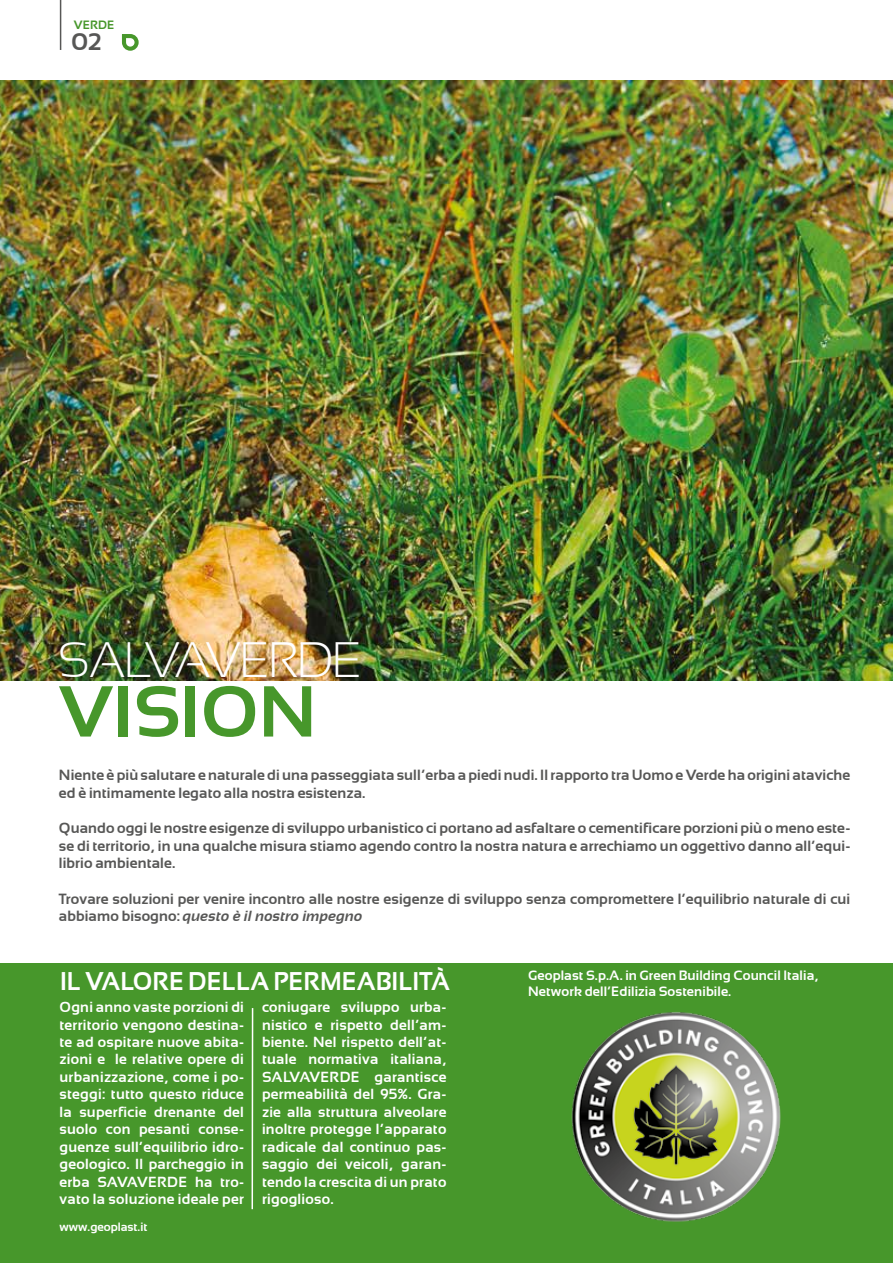
<style>
.page{position:relative;width:893px;height:1263px;background:#fff}
.page>*{position:absolute;margin:0;border:0;box-sizing:border-box;transform-origin:0 0}
.t1{font:700 72px "Sansation";color:#47972b}
.t2{font:300 49.5px "Sansation";letter-spacing:-.02em;color:#fff}
.t3{font:700 25.5px "Sansation";color:#fff}
.t4{font:700 24px "Sansation";color:#575756}
.t5{font:700 14.7px/17.7px "Sansation";letter-spacing:.01em;color:#575756}
.t6{font:700 14.55px/17.4px "Sansation";letter-spacing:.02em;color:#fff;text-align:justify}
.t7{font:700 13.5px/16.2px "Sansation";letter-spacing:.01em;color:#fff}
.t8{font:700 12px "Sansation";color:#fff}
.t9{font:700 12px "Sansation";color:#47972b}
.s1{font-style:italic}
</style>
<div class="page">
<div style="left:0;top:963px;width:893px;height:300px;background:#47972b"></div>
<img style="left:0;top:81px;width:893px;height:599px">
<hr style="left:251px;top:1008px;width:2px;height:201px;background:#fff">
<img style="left:571px;top:1012px;width:210px;height:210px">
<hr style="left:60px;top:0;width:1px;height:50px;background:#575756">
<svg style="left:122px;top:34px;width:17px;height:17px"></svg>
<p class="t9" style="left:74px;top:18px;width:42px">VERDE</p>
<h3 class="t4" style="left:72px;top:28px;width:31px">02</h3>
<h2 class="t2" style="left:59px;top:632px;width:304px">SALVAVERDE</h2>
<h1 class="t1" style="left:59px;top:670px;width:259px">VISION</h1>
<p class="t5" style="left:59px;top:766px;width:793px">Niente è più salutare e naturale di una passeggiata sull’erba a piedi nudi. Il rapporto tra Uomo e Verde ha origini ataviche ed è intimamente legato alla nostra esistenza.</p>
<p class="t5" style="left:59px;top:819px;width:793px;text-align:justify">Quando oggi le nostre esigenze di sviluppo urbanistico ci portano ad asfaltare o cementificare porzioni più o meno este&shy;se di territorio, in una qualche misura stiamo agendo contro la nostra natura e arrechiamo un oggettivo danno all’equi&shy;librio ambientale.</p>
<p class="t5" style="left:59px;top:890px;width:793px">Trovare soluzioni per venire incontro alle nostre esigenze di sviluppo senza compromettere l’equilibrio naturale di cui abbiamo bisogno: <span class="s1">questo è il nostro impegno</span></p>
<h3 class="t3" style="left:60px;top:967px;width:391px">IL VALORE DELLA PERMEABILITÀ</h3>
<p class="t6" style="left:60px;top:998px;width:186px">Ogni anno vaste porzioni di territorio vengono destina&shy;te ad ospitare nuove abita&shy;zioni e le relative opere di urbanizzazione, come i po&shy;steggi: tutto questo riduce la superficie drenante del suolo con pesanti conse&shy;guenze sull’equilibrio idro&shy;geologico. Il parcheggio in erba SAVAVERDE ha tro&shy;vato la soluzione ideale per</p>
<p class="t6" style="left:262px;top:998px;width:186px">coniugare sviluppo urba&shy;nistico e rispetto dell’am&shy;biente. Nel rispetto dell’at&shy;tuale normativa italiana, SALVAVERDE garantisce permeabilità del 95%. Gra&shy;zie alla struttura alveolare inoltre protegge l’apparato radicale dal continuo pas&shy;saggio dei veicoli, garan&shy;tendo la crescita di un prato rigoglioso.</p>
<p class="t8" style="left:60px;top:1220px;width:89px">www.geoplast.it</p>
<p class="t7" style="left:528px;top:967px;width:292px">Geoplast S.p.A. in Green Building Council Italia,<br>Network dell’Edilizia Sostenibile.</p>
</div>
